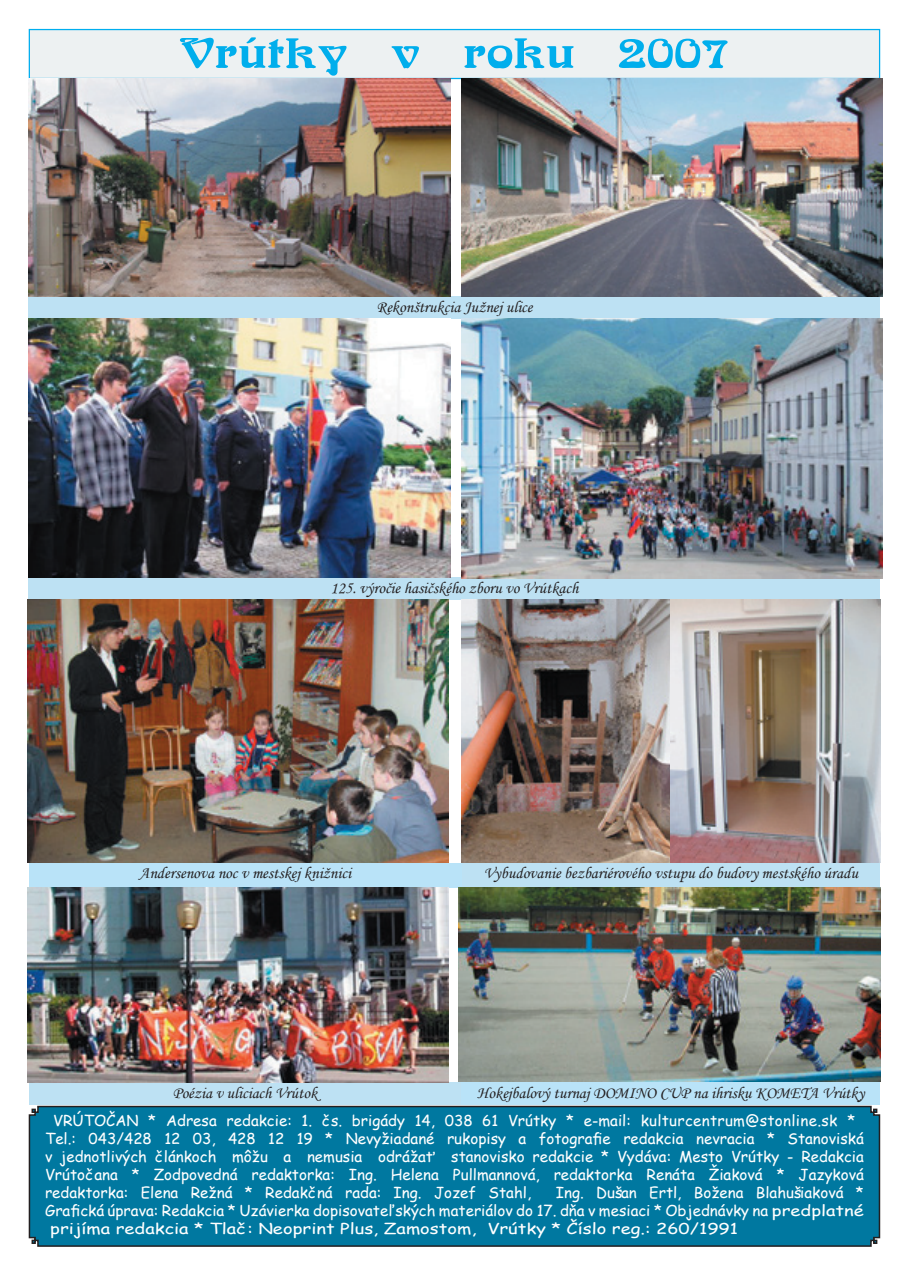
<style>
.page{position:relative;width:910px;height:1280px;background:#fff}
.page>*{position:absolute;margin:0;border:0;box-sizing:border-box;transform-origin:0 0}
.t1{font:800 45.6px "Arnold Boecklin";color:#00aeec;scale:1.18 1}
.t2{font:16.5px "Monotype Corsiva";color:#231f20}
.t3{font:15px/18px "Comic Sans MS";color:#fff}
.t4{font:15px "Comic Sans MS";color:#fff;scale:1.22 1}
</style>
<div class="page">
<div style="left:28px;top:1105px;width:853px;height:142px;background:#0078a0"></div>
<div style="left:29px;top:30px;width:851px;height:48px;background:#edf1f2"></div>
<div style="left:29px;top:29px;width:851px;height:50px;border:1px solid #00aeef"></div>
<div style="left:29px;top:296px;width:851px;height:22px;background:#bde1f3"></div>
<div style="left:29px;top:577px;width:851px;height:22px;background:#bde1f3"></div>
<div style="left:461px;top:863px;width:419px;height:25px;background:#bde1f3"></div>
<div style="left:29px;top:863px;width:432px;height:25px;background:#b9e3f8"></div>
<div style="left:29px;top:1082px;width:432px;height:22px;background:#bde1f3"></div>
<div style="left:461px;top:1082px;width:419px;height:22px;background:#b9e3f8"></div>
<img style="left:461px;top:78px;width:422px;height:219px">
<img style="left:29px;top:78px;width:421px;height:219px">
<img style="left:29px;top:318px;width:421px;height:259px">
<img style="left:461px;top:318px;width:422px;height:261px">
<img style="left:27px;top:600px;width:422px;height:263px">
<img style="left:461px;top:600px;width:419px;height:263px">
<img style="left:459px;top:888px;width:421px;height:193px">
<img style="left:27px;top:888px;width:422px;height:194px">
<p class="t1" style="left:179px;top:29px;width:468px">Vrútky v roku 2007</p>
<p class="t2" style="left:376px;top:297px;width:158px">Rekonštrukcia Južnej ulice</p>
<p class="t2" style="left:331px;top:578px;width:249px">125. výročie hasičského zboru vo Vrútkach</p>
<p class="t2" style="left:139px;top:863px;width:213px">Andersenova noc v mestskej knižnici</p>
<p class="t2" style="left:484px;top:863px;width:376px">Vybudovanie bezbariérového vstupu do budovy mestského úradu</p>
<p class="t2" style="left:173px;top:1083px;width:146px">Poézia v uliciach Vrútok</p>
<p class="t2" style="left:477px;top:1083px;width:389px">Hokejbalový turnaj DOMINO CUP na ihrisku KOMETA Vrútky</p>
<p class="t3" style="left:45px;top:1111px;width:820px;text-indent:8px">VRÚTOČAN * Adresa redakcie: 1. čs. brigády 14, 038 61 Vrútky * e-mail: kulturcentrum@stonline.sk * Tel.: 043/428 12 03, 428 12 19 * Nevyžiadané rukopisy a fotografie redakcia nevracia * Stanoviská v jednotlivých článkoch môžu a nemusia odrážať stanovisko redakcie * Vydáva: Mesto Vrútky - Redakcia Vrútočana * Zodpovedná redaktorka: Ing. Helena Pullmannová, redaktorka Renáta Žiaková * Jazyková redaktorka: Elena Režná * Redakčná rada: Ing. Jozef Stahl,</p>
<p class="t3" style="left:556px;top:1183px;width:310px">Ing. Dušan Ertl, Božena Blahušiaková *</p>
<p class="t3" style="left:45px;top:1201px;width:820px">Grafická úprava: Redakcia * Uzávierka dopisovateľských materiálov do 17. dňa v mesiaci * Objednávky na predplatné</p>
<p class="t4" style="left:50px;top:1217px;width:565px">prijíma redakcia * Tlač: Neoprint Plus, Zamostom, Vrútky * Číslo reg.: 260/1991</p>
</div>
